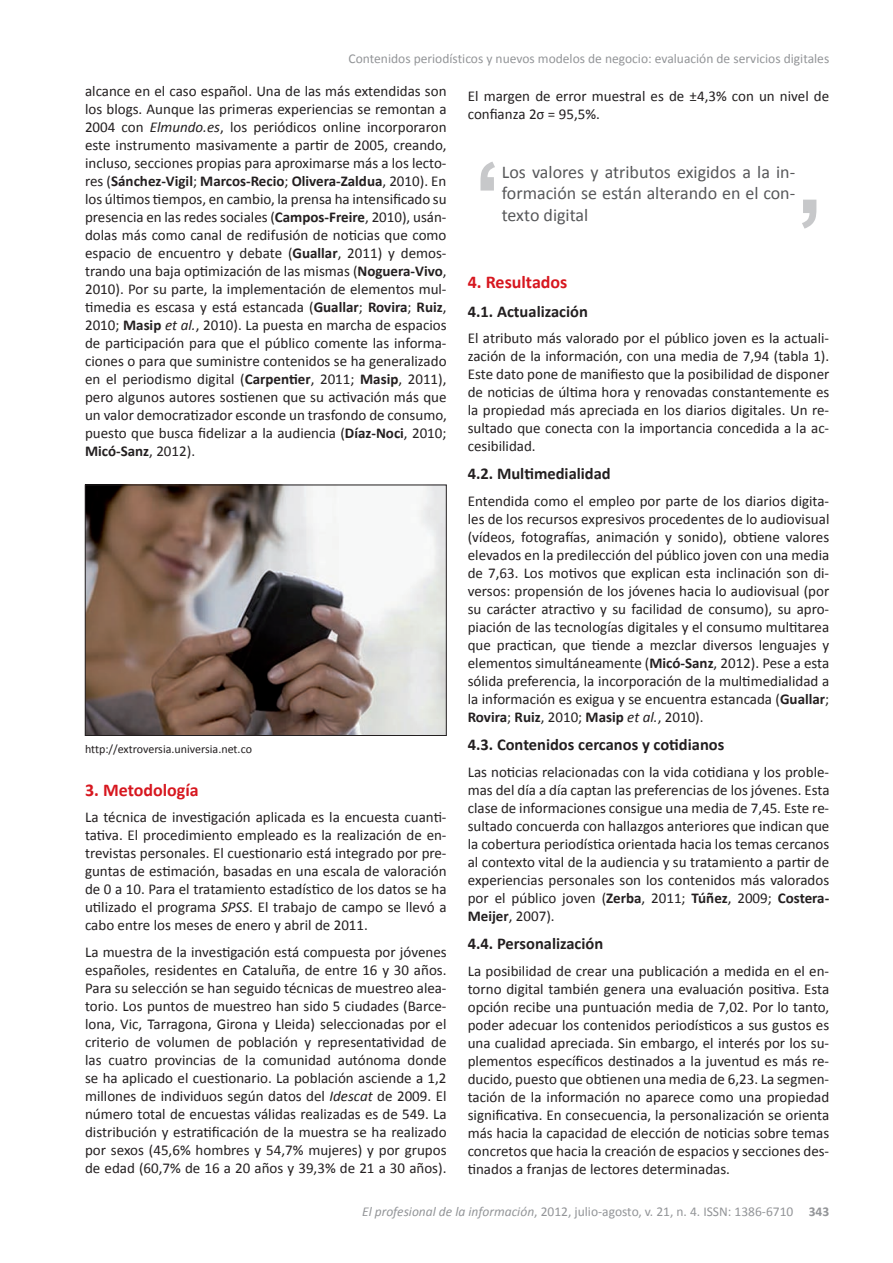
<style>
.page{position:relative;width:893px;height:1263px;background:#fff}
.page>*{position:absolute;margin:0;border:0;box-sizing:border-box;transform-origin:0 0}
.t1{font:18px/21.6px "Calibri";color:#57585a;text-align:justify}
.t2{font:700 18px "Calibri";color:#d7171f}
.t3{font:700 16.5px "Calibri";color:#231f20}
.t4{font:15px/18px "Calibri";color:#231f20;text-align:justify}
.t5{font:13.5px "Calibri";color:#939598}
.t6{font:12px "Calibri";color:#231f20}
.s1{font-style:italic}
.s2{font-weight:700}
</style>
<div class="page">
<img style="left:87px;top:487px;width:357px;height:247px">
<div style="left:85px;top:485px;width:361px;height:251px;border:1px solid #231f20"></div>
<svg style="left:802px;top:200px;width:14px;height:29px"></svg>
<svg style="left:480px;top:162px;width:15px;height:29px"></svg>
<p class="t5" style="left:349px;top:53px;width:482px">Contenidos periodísticos y nuevos modelos de negocio: evaluación de servicios digitales</p>
<p class="t4" style="left:85px;top:84px;width:363px">alcance en el caso español. Una de las más extendidas son los blogs. Aunque las primeras experiencias se remontan a 2004 con <span class="s1">Elmundo.es</span>, los periódicos online incorporaron este instrumento masivamente a par8r de 2005, creando, incluso, secciones propias para aproximarse más a los lecto‐ res (<span class="s2">Sánchez‐Vigil</span>; <span class="s2">Marcos‐Recio</span>; <span class="s2">Olivera‐Zaldua</span>, 2010). En los úl8mos 8empos, en cambio, la prensa ha intensificado su presencia en las redes sociales (<span class="s2">Campos‐Freire</span>, 2010), usán‐ dolas más como canal de redifusión de no8cias que como espacio de encuentro y debate (<span class="s2">Guallar</span>, 2011) y demos‐ trando una baja op8mización de las mismas (<span class="s2">Noguera‐Vivo</span>, 2010). Por su parte, la implementación de elementos mul‐ 8media es escasa y está estancada (<span class="s2">Guallar</span>; <span class="s2">Rovira</span>; <span class="s2">Ruiz</span>, 2010; <span class="s2">Masip</span> <span class="s1">et al.</span>, 2010). La puesta en marcha de espacios de par8cipación para que el público comente las informa‐ ciones o para que suministre contenidos se ha generalizado en el periodismo digital (<span class="s2">Carpen/er</span>, 2011; <span class="s2">Masip</span>, 2011), pero algunos autores sos8enen que su ac8vación más que un valor democra8zador esconde un trasfondo de consumo, puesto que busca fidelizar a la audiencia (<span class="s2">Díaz‐Noci</span>, 2010; <span class="s2">Micó‐Sanz</span>, 2012).</p>
<p class="t4" style="left:468px;top:88px;width:363px">El margen de error muestral es de ±4,3% con un nivel de confianza 2σ = 95,5%.</p>
<p class="t1" style="left:502px;top:162px;width:295px">Los valores y atributos exigidos a la in‐ formación se están alterando en el con‐ texto digital</p>
<p class="t2" style="left:468px;top:275px;width:101px">4. Resultados</p>
<p class="t3" style="left:468px;top:304px;width:122px">4.1. Actualización</p>
<p class="t4" style="left:468px;top:330px;width:363px">El atributo más valorado por el público joven es la actuali‐ zación de la información, con una media de 7,94 (tabla 1).<br>Este dato pone de manifiesto que la posibilidad de disponer de no8cias de úl8ma hora y renovadas constantemente es la propiedad más apreciada en los diarios digitales. Un re‐ sultado que conecta con la importancia concedida a la ac‐ cesibilidad.</p>
<p class="t3" style="left:468px;top:467px;width:145px">4.2. Mul/medialidad</p>
<p class="t4" style="left:468px;top:493px;width:363px">Entendida como el empleo por parte de los diarios digita‐ les de los recursos expresivos procedentes de lo audiovisual (vídeos, fotogravas, animación y sonido), ob8ene valores elevados en la predilección del público joven con una media de 7,63. Los mo8vos que explican esta inclinación son di‐ versos: propensión de los jóvenes hacia lo audiovisual (por su carácter atrac8vo y su facilidad de consumo), su apro‐ piación de las tecnologías digitales y el consumo mul8tarea que prac8can, que 8ende a mezclar diversos lenguajes y elementos simultáneamente (<span class="s2">Micó‐Sanz</span>, 2012). Pese a esta sólida preferencia, la incorporación de la mul8medialidad a la información es exigua y se encuentra estancada (<span class="s2">Guallar</span>; <span class="s2">Rovira</span>; <span class="s2">Ruiz</span>, 2010; <span class="s2">Masip</span> <span class="s1">et al.</span>, 2010).</p>
<p class="t3" style="left:468px;top:738px;width:258px">4.3. Contenidos cercanos y co/dianos</p>
<p class="t4" style="left:468px;top:764px;width:363px">Las no8cias relacionadas con la vida co8diana y los proble‐ mas del día a día captan las preferencias de los jóvenes. Esta clase de informaciones consigue una media de 7,45. Este re‐ sultado concuerda con hallazgos anteriores que indican que la cobertura periodís8ca orientada hacia los temas cercanos al contexto vital de la audiencia y su tratamiento a par8r de experiencias personales son los contenidos más valorados por el público joven (<span class="s2">Zerba</span>, 2011; <span class="s2">Túñez</span>, 2009; <span class="s2">Costera‐ Meijer</span>, 2007).</p>
<p class="t3" style="left:468px;top:937px;width:137px">4.4. Personalización</p>
<p class="t4" style="left:468px;top:963px;width:363px">La posibilidad de crear una publicación a medida en el en‐ torno digital también genera una evaluación posi8va. Esta opción recibe una puntuación media de 7,02. Por lo tanto, poder adecuar los contenidos periodís8cos a sus gustos es una cualidad apreciada. Sin embargo, el interés por los su‐ plementos específicos des8nados a la juventud es más re‐ ducido, puesto que ob8enen una media de 6,23. La segmen‐ tación de la información no aparece como una propiedad significa8va. En consecuencia, la personalización se orienta más hacia la capacidad de elección de no8cias sobre temas concretos que hacia la creación de espacios y secciones des‐ 8nados a franjas de lectores determinadas.</p>
<p class="t6" style="left:85px;top:744px;width:168px">http://extroversia.universia.net.co</p>
<p class="t2" style="left:85px;top:782px;width:115px">3. Metodología</p>
<p class="t4" style="left:85px;top:810px;width:363px">La técnica de inves8gación aplicada es la encuesta cuan8‐ ta8va. El procedimiento empleado es la realización de en‐ trevistas personales. El cues8onario está integrado por pre‐ guntas de es8mación, basadas en una escala de valoración de 0 a 10. Para el tratamiento estadís8co de los datos se ha u8lizado el programa <span class="s1">SPSS</span>. El trabajo de campo se llevó a cabo entre los meses de enero y abril de 2011.</p>
<p class="t4" style="left:85px;top:944px;width:363px">La muestra de la inves8gación está compuesta por jóvenes españoles, residentes en Cataluña, de entre 16 y 30 años.<br>Para su selección se han seguido técnicas de muestreo alea‐ torio. Los puntos de muestreo han sido 5 ciudades (Barce‐ lona, Vic, Tarragona, Girona y Lleida) seleccionadas por el criterio de volumen de población y representa8vidad de las cuatro provincias de la comunidad autónoma donde se ha aplicado el cues8onario. La población asciende a 1,2 millones de individuos según datos del <span class="s1">Idescat</span> de 2009. El número total de encuestas válidas realizadas es de 549. La distribución y estra8ficación de la muestra se ha realizado por sexos (45,6% hombres y 54,7% mujeres) y por grupos de edad (60,7% de 16 a 20 años y 39,3% de 21 a 30 años).</p>
<p class="t5" style="left:362px;top:1206px;width:469px"><span class="s1">El profesional de la información</span>, 2012, julio‐agosto, v. 21, n. 4. ISSN: 1386‐6710 <span class="s2">343</span></p>
</div>
